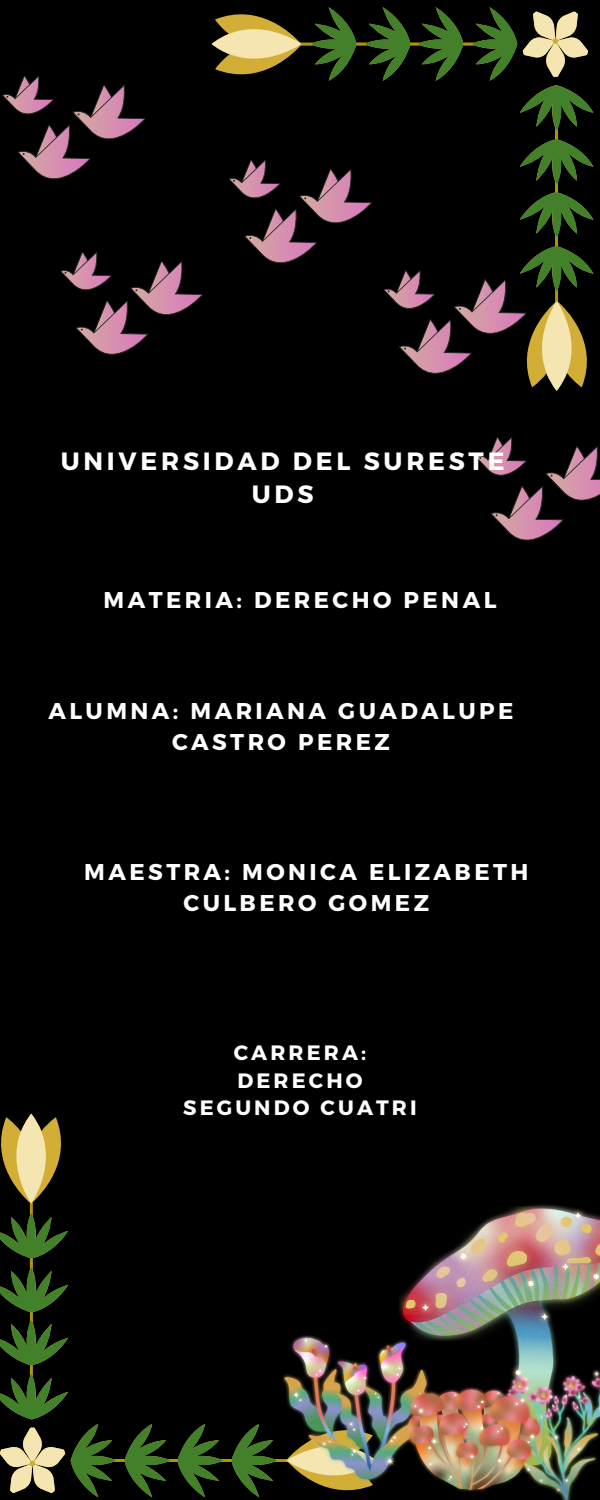
<style>
.page{position:relative;width:600px;height:1500px;background:#000}
.page>*{position:absolute;margin:0;border:0;box-sizing:border-box;transform-origin:0 0}
.t1{font:700 25px/33.3px "Montserrat";letter-spacing:.15em;color:#fff;text-align:center}
.t2{font:700 22.8px/30.4px "Montserrat";letter-spacing:.15em;color:#fff;text-align:center}
.t3{font:700 20.8px/27.7px "Montserrat";letter-spacing:.15em;color:#fff;text-align:center}
</style>
<div class="page">
<svg style="left:0;top:1114px;width:373px;height:379px"></svg>
<svg style="left:211px;top:11px;width:377px;height:380px"></svg>
<img style="left:400px;top:1204px;width:200px;height:157px">
<img style="left:509px;top:1361px;width:91px;height:139px">
<img style="left:281px;top:1336px;width:149px;height:147px">
<img style="left:406px;top:1387px;width:134px;height:106px">
<svg style="left:475px;top:437px;width:125px;height:104px"></svg>
<svg style="left:60px;top:252px;width:143px;height:103px"></svg>
<svg style="left:382px;top:269px;width:146px;height:121px"></svg>
<svg style="left:2px;top:76px;width:143px;height:103px"></svg>
<svg style="left:227px;top:159px;width:146px;height:120px"></svg>
<p class="t1" style="left:61px;top:443px;width:445px">UNIVERSIDAD DEL SURESTE<br>UDS</p>
<p class="t2" style="left:104px;top:584px;width:394px">MATERIA: DERECHO PENAL</p>
<h1 class="t2" style="left:48px;top:695px;width:467px">ALUMNA: MARIANA GUADALUPE<br>CASTRO PEREZ</h1>
<h1 class="t2" style="left:84px;top:856px;width:446px">MAESTRA: MONICA ELIZABETH<br>CULBERO GOMEZ</h1>
<h1 class="t3" style="left:183px;top:1038px;width:235px">CARRERA:<br>DERECHO<br>SEGUNDO CUATRI</h1>
</div>
